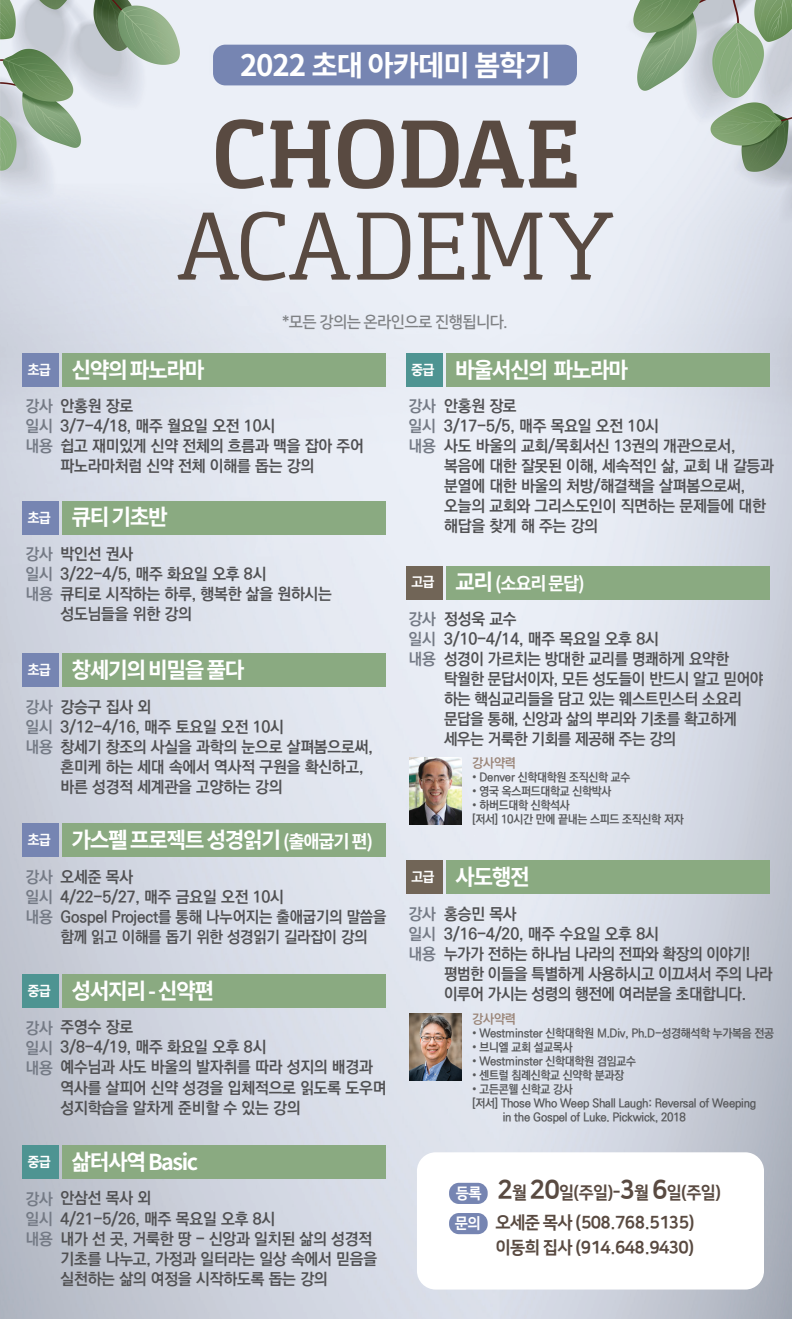
<style>
.page{position:relative;width:792px;height:1319px;background:#fff}
.page>*{position:absolute;margin:0;border:0;box-sizing:border-box;transform-origin:0 0}
.t1{font:100px "Gaspar";letter-spacing:-.025em;color:#594a41}
.t2{font:700 100px "Gaspar";letter-spacing:-.02em;color:#594a41}
.t3{font:700 28.7px "Noto Sans CJ Kkr";letter-spacing:-.04em;color:#fff}
.t4{font:700 22px "Noto Sans CJ Kkr";letter-spacing:-.07em;color:#fff}
.t5{font:700 18px "Noto Sans CJ Kkr";color:#fff}
.t6{font:17.5px/24.3px "Nanum Square EB";letter-spacing:-.04em;color:#594a41;text-align:right;scale:.96 1}
.t7{font:17.2px "Nanum Square EB";color:#594a41;scale:.96 1}
.t8{font:700 16.1px/20px "Ko Pub World Dotum";letter-spacing:-.01em;color:#505052}
.t9{font:700 16.1px/20px "Ko Pub World Dotum";letter-spacing:-.01em;color:#747a85;text-align:justify}
.t10{font:16px "Nanum Square B";letter-spacing:-.04em;color:#7f8184}
.t11{font:700 13px "Ko Pub World Dotum";letter-spacing:-.01em;color:#9b8679}
.t12{font:700 11.9px/14px "Ko Pub World Dotum";letter-spacing:-.02em;color:#57585a;scale:.95 1}
.s1{font-size:29.5px}
.s2{font-size:14px}
.s3{font-size:18px}
.s4{font-size:22px}
.s5{font-size:15.2px;color:#fff}
.s6{font-size:26.2px}
.s7{font-size:18.8px}
</style>
<div class="page">
<img style="left:0;top:0;width:792px;height:1319px">
<div style="left:417px;top:1152px;width:347px;height:137px;background:#fff;border-radius:19px"></div>
<div style="left:213px;top:45px;width:364px;height:40px;background:#7685b2;border-radius:12px"></div>
<div style="left:62px;top:353px;width:324px;height:34px;background:#8aaa81"></div>
<div style="left:22px;top:353px;width:37px;height:34px;background:#7685b2"></div>
<div style="left:449px;top:1183px;width:39px;height:21px;background:#7685b2;border-radius:10px"></div>
<div style="left:449px;top:1213px;width:39px;height:21px;background:#7685b2;border-radius:10px"></div>
<div style="left:62px;top:501px;width:324px;height:33px;background:#8aaa81"></div>
<div style="left:22px;top:501px;width:37px;height:33px;background:#7685b2"></div>
<div style="left:62px;top:653px;width:324px;height:34px;background:#8aaa81"></div>
<div style="left:22px;top:653px;width:37px;height:34px;background:#7685b2"></div>
<div style="left:62px;top:824px;width:324px;height:33px;background:#8aaa81"></div>
<div style="left:22px;top:824px;width:37px;height:33px;background:#7685b2"></div>
<div style="left:62px;top:974px;width:324px;height:34px;background:#8aaa81"></div>
<div style="left:22px;top:974px;width:37px;height:34px;background:#4e9492"></div>
<div style="left:62px;top:1145px;width:324px;height:34px;background:#8aaa81"></div>
<div style="left:22px;top:1145px;width:37px;height:34px;background:#4e9492"></div>
<div style="left:446px;top:353px;width:324px;height:34px;background:#8aaa81"></div>
<div style="left:406px;top:353px;width:37px;height:34px;background:#4e9492"></div>
<div style="left:446px;top:566px;width:324px;height:33px;background:#8aaa81"></div>
<div style="left:406px;top:566px;width:37px;height:33px;background:#716557"></div>
<div style="left:446px;top:860px;width:324px;height:34px;background:#8aaa81"></div>
<div style="left:406px;top:860px;width:37px;height:34px;background:#716557"></div>
<img style="left:409px;top:1013px;width:52px;height:67px">
<img style="left:409px;top:757px;width:52px;height:67px">
<h2 class="t3" style="left:240px;top:50px;width:312px"><span class="s1">2022</span> 초대 아카데미 봄학기</h2>
<h1 class="t2" style="left:212px;top:98px;width:369px">CHODAE</h1>
<h1 class="t1" style="left:176px;top:190px;width:442px">ACADEMY</h1>
<p class="t10" style="left:282px;top:313px;width:227px">*모든 강의는 온라인으로 진행됩니다.</p>
<h3 class="t4" style="left:28px;top:357px;width:179px"><span class="s2">초급</span> 신약의 파노라마</h3>
<p class="t8" style="left:60px;top:397px;width:305px">안홍원 장로<br>3/7-4/18, 매주 월요일 오전 10시<br>쉽고 재미있게 신약 전체의 흐름과 맥을 잡아 주어 파노라마처럼 신약 전체 이해를 돕는 강의</p>
<p class="t9" style="left:26px;top:397px;width:29px">강사 일시 내용</p>
<h3 class="t4" style="left:28px;top:505px;width:142px"><span class="s2">초급</span> 큐티 기초반</h3>
<p class="t8" style="left:60px;top:545px;width:273px">박인선 권사<br>3/22-4/5, 매주 화요일 오후 8시<br>큐티로 시작하는 하루, 행복한 삶을 원하시는 성도님들을 위한 강의</p>
<p class="t9" style="left:26px;top:545px;width:29px">강사 일시 내용</p>
<h3 class="t4" style="left:28px;top:657px;width:219px"><span class="s2">초급</span> 창세기의 비밀을 풀다</h3>
<p class="t8" style="left:60px;top:697px;width:314px">강승구 집사 외<br>3/12-4/16, 매주 토요일 오전 10시<br>창세기 창조의 사실을 과학의 눈으로 살펴봄으로써, 혼미케 하는 세대 속에서 역사적 구원을 확신하고, 바른 성경적 세계관을 고양하는 강의</p>
<p class="t9" style="left:26px;top:697px;width:29px">강사 일시 내용</p>
<h3 class="t4" style="left:28px;top:828px;width:347px"><span class="s2">초급</span> 가스펠 프로젝트 성경읽기 <span class="s3">(출애굽기 편)</span></h3>
<p class="t8" style="left:60px;top:868px;width:328px">오세준 목사<br>4/22-5/27, 매주 금요일 오전 10시<br>Gospel Project를 통해 나누어지는 출애굽기의 말씀을 함께 읽고 이해를 돕기 위한 성경읽기 길라잡이 강의</p>
<p class="t9" style="left:26px;top:868px;width:29px">강사 일시 내용</p>
<h3 class="t4" style="left:28px;top:978px;width:188px"><span class="s2">중급</span> 성서지리 - 신약편</h3>
<p class="t8" style="left:60px;top:1018px;width:328px">주영수 장로<br>3/8-4/19, 매주 화요일 오후 8시<br>예수님과 사도 바울의 발자취를 따라 성지의 배경과 역사를 살피어 신약 성경을 입체적으로 읽도록 도우며 성지학습을 알차게 준비할 수 있는 강의</p>
<p class="t9" style="left:26px;top:1018px;width:29px">강사 일시 내용</p>
<h3 class="t4" style="left:28px;top:1149px;width:172px"><span class="s2">중급</span> 삶터사역 Basic</h3>
<p class="t8" style="left:60px;top:1189px;width:318px">안삼선 목사 외<br>4/21-5/26, 매주 목요일 오후 8시<br>내가 선 곳, 거룩한 땅 - 신앙과 일치된 삶의 성경적 기초를 나누고, 가정과 일터라는 일상 속에서 믿음을 실천하는 삶의 여정을 시작하도록 돕는 강의</p>
<p class="t9" style="left:26px;top:1189px;width:29px">강사 일시 내용</p>
<h3 class="t4" style="left:411px;top:357px;width:219px"><span class="s2">중급</span> 바울서신의 파노라마</h3>
<p class="t8" style="left:444px;top:397px;width:331px">안홍원 장로<br>3/17-5/5, 매주 목요일 오전 10시<br>사도 바울의 교회/목회서신 13권의 개관으로서, 복음에 대한 잘못된 이해, 세속적인 삶, 교회 내 갈등과 분열에 대한 바울의 처방/해결책을 살펴봄으로써, 오늘의 교회와 그리스도인이 직면하는 문제들에 대한 해답을 찾게 해 주는 강의</p>
<p class="t9" style="left:408px;top:397px;width:29px">강사 일시 내용</p>
<p class="t5" style="left:411px;top:574px;width:175px"><sup>고급</sup> <span class="s4">교리</span> (소요리 문답)</p>
<p class="t8" style="left:444px;top:610px;width:321px">정성욱 교수<br>3/10-4/14, 매주 목요일 오후 8시<br>성경이 가르치는 방대한 교리를 명쾌하게 요약한 탁월한 문답서이자, 모든 성도들이 반드시 알고 믿어야 하는 핵심교리들을 담고 있는 웨스트민스터 소요리 문답을 통해, 신앙과 삶의 뿌리와 기초를 확고하게 세우는 거룩한 기회를 제공해 주는 강의</p>
<p class="t9" style="left:408px;top:610px;width:29px">강사 일시 내용</p>
<p class="t11" style="left:472px;top:753px;width:46px">강사약력</p>
<p class="t12" style="left:472px;top:771px;width:168px">• Denver 신학대학원 조직신학 교수</p>
<p class="t12" style="left:472px;top:785px;width:148px">• 영국 옥스퍼드대학교 신학박사</p>
<p class="t12" style="left:472px;top:799px;width:224px">• 하버드대학 신학석사<br>[저서] 10시간 만에 끝내는 스피드 조직신학 저자</p>
<h3 class="t4" style="left:411px;top:864px;width:120px"><span class="s2">고급</span> 사도행전</h3>
<p class="t8" style="left:444px;top:904px;width:330px">홍승민 목사<br>3/16-4/20, 매주 수요일 오후 8시<br>누가가 전하는 하나님 나라의 전파와 확장의 이야기! 평범한 이들을 특별하게 사용하시고 이끄셔서 주의 나라 이루어 가시는 성령의 행전에 여러분을 초대합니다.</p>
<p class="t9" style="left:408px;top:904px;width:29px">강사 일시 내용</p>
<p class="t11" style="left:472px;top:1009px;width:46px">강사약력</p>
<p class="t12" style="left:472px;top:1027px;width:319px">• Westminster 신학대학원 M.Div, Ph.D-성경해석학 누가복음 전공</p>
<p class="t12" style="left:472px;top:1041px;width:108px">• 브니엘 교회 설교목사</p>
<p class="t12" style="left:472px;top:1055px;width:174px">• Westminster 신학대학원 겸임교수</p>
<p class="t12" style="left:472px;top:1069px;width:162px">• 센트럴 침례신학교 신약학 분과장</p>
<p class="t12" style="left:472px;top:1083px;width:108px">• 고든콘웰 신학교 강사</p>
<p class="t12" style="left:472px;top:1097px;width:301px">[저서] Those Who Weep Shall Laugh: Reversal of Weeping</p>
<p class="t12" style="left:503px;top:1111px;width:194px">in the Gospel of Luke. Pickwick, 2018</p>
<p class="t7" style="left:456px;top:1183px;width:278px"><span class="s5">등록</span> <span class="s6">2</span>월 <span class="s6">20</span>일(주일)<span class="s7">-</span><span class="s6">3</span>월 <span class="s6">6</span>일(주일)</p>
<p class="t6" style="left:455px;top:1211px;width:251px"><span class="s5">문의</span> 오세준 목사 (508.768.5135) 이동희 집사 (914.648.9430)</p>
</div>
